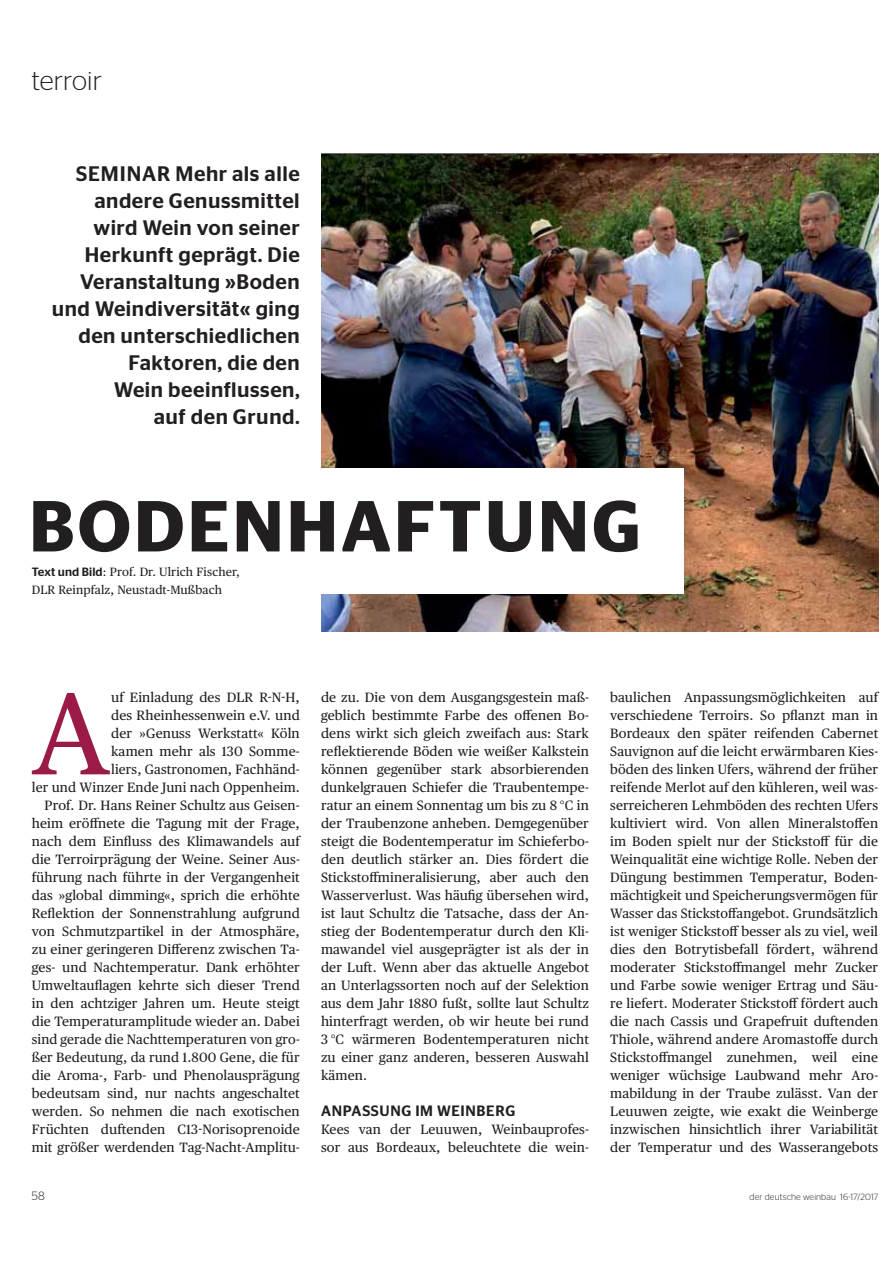
<style>
.page{position:relative;width:893px;height:1263px;background:#fff}
.page>*{position:absolute;margin:0;border:0;box-sizing:border-box;transform-origin:0 0}
.t1{font:117.45px "Publico Text";color:#9b1b48}
.t2{font:600 72px "Stag Sans";letter-spacing:.045em;color:#231f20}
.t3{font:300 27px "Stag Sans";letter-spacing:.005em;color:#231f20}
.t4{font:500 21px/27px "Stag Sans";letter-spacing:.025em;color:#231f20;text-align:right}
.t5{font:500 15px "Stag Sans";letter-spacing:.045em;color:#231f20}
.t6{font:13.5px/18px "Publico Text";letter-spacing:.01em;color:#231f20;text-align:justify}
.t7{font:12px/18px "Publico Text";letter-spacing:.01em;color:#231f20}
.t8{font:300 12px "Stag Sans";color:#231f20}
.t9{font:300 9px "Stag Sans";letter-spacing:.02em;color:#231f20}
.s1{font-family:"Stag Sans";font-weight:500}
</style>
<div class="page">
<img style="left:321px;top:154px;width:557px;height:477px">
<div style="left:29px;top:468px;width:654px;height:126px;background:#fff"></div>
<h3 class="t3" style="left:32px;top:70px;width:72px">terroir</h3>
<h3 class="t4" style="left:52px;top:162px;width:249px">SEMINAR Mehr als alle andere Genussmittel wird Wein von seiner<br>Herkunft geprägt. Die<br>Veranstaltung »Boden und Weindiversität« ging den unterschiedlichen<br>Faktoren, die den<br>Wein beeinflussen,<br>auf den Grund.</h3>
<h2 class="t2" style="left:29px;top:501px;width:613px">BODENHAFTUNG</h2>
<p class="t7" style="left:32px;top:564px;width:210px"><span class="s1">Text und Bild</span>: Prof. Dr. Ulrich Fischer,<br>DLR Reinpfalz, Neustadt-Mußbach</p>
<p class="t6" style="left:32px;top:690px;width:269px;text-align:right">uf Einladung des DLR R-N-H,<br>des Rheinhessenwein e.V. und<br>der »Genuss Werkstatt« Köln<br>kamen mehr als 130 Somme-<br>liers, Gastronomen, Fachhänd-<br>ler und Winzer Ende Juni nach Oppenheim.<br>Prof. Dr. Hans Reiner Schultz aus Geisen&shy;heim eröffnete die Tagung mit der Frage, nach dem Einfluss des Klimawandels auf die Terroirprägung der Weine. Seiner Aus&shy;führung nach führte in der Vergangenheit das »global dimming«, sprich die erhöhte Reflektion der Sonnenstrahlung aufgrund von Schmutzpartikel in der Atmosphäre, zu einer geringeren Differenz zwischen Ta&shy;ges- und Nachtemperatur. Dank erhöhter Umweltauflagen kehrte sich dieser Trend in den achtziger Jahren um. Heute steigt die Temperaturamplitude wieder an. Dabei sind gerade die Nachttemperaturen von gro&shy;ßer Bedeutung, da rund 1.800 Gene, die für die Aroma-, Farb- und Phenolausprägung bedeutsam sind, nur nachts angeschaltet werden. So nehmen die nach exotischen Früchten duftenden C13-Norisoprenoide mit größer werdenden Tag-Nacht-Amplitu-</p>
<p class="t6" style="left:321px;top:690px;width:269px">de zu. Die von dem Ausgangsgestein maß&shy;geblich bestimmte Farbe des offenen Bo&shy;dens wirkt sich gleich zweifach aus: Stark reflektierende Böden wie weißer Kalkstein können gegenüber stark absorbierenden dunkelgrauen Schiefer die Traubentempe&shy;ratur an einem Sonnentag um bis zu 8 °C in der Traubenzone anheben. Demgegenüber steigt die Bodentemperatur im Schieferbo&shy;den deutlich stärker an. Dies fördert die Stickstoffmineralisierung, aber auch den Wasserverlust. Was häufig übersehen wird, ist laut Schultz die Tatsache, dass der An&shy;stieg der Bodentemperatur durch den Kli&shy;mawandel viel ausgeprägter ist als der in der Luft. Wenn aber das aktuelle Angebot an Unterlagssorten noch auf der Selektion aus dem Jahr 1880 fußt, sollte laut Schultz hinterfragt werden, ob wir heute bei rund 3 °C wärmeren Bodentemperaturen nicht zu einer ganz anderen, besseren Auswahl kämen.</p>
<h1 class="t1" style="left:32px;top:682px;width:80px">A</h1>
<p class="t5" style="left:321px;top:1106px;width:196px">ANPASSUNG IM WEINBERG</p>
<p class="t6" style="left:321px;top:1122px;width:269px">Kees van der Leuuwen, Weinbauprofes&shy;sor aus Bordeaux, beleuchtete die wein-</p>
<p class="t6" style="left:610px;top:690px;width:269px">baulichen Anpassungsmöglichkeiten auf verschiedene Terroirs. So pflanzt man in Bordeaux den später reifenden Cabernet Sauvignon auf die leicht erwärmbaren Kies&shy;böden des linken Ufers, während der früher reifende Merlot auf den kühleren, weil was&shy;serreicheren Lehmböden des rechten Ufers kultiviert wird. Von allen Mineralstoffen im Boden spielt nur der Stickstoff für die Weinqualität eine wichtige Rolle. Neben der Düngung bestimmen Temperatur, Boden&shy;mächtigkeit und Speicherungsvermögen für Wasser das Stickstoffangebot. Grundsätzlich ist weniger Stickstoff besser als zu viel, weil dies den Botrytisbefall fördert, während moderater Stickstoffmangel mehr Zucker und Farbe sowie weniger Ertrag und Säu&shy;re liefert. Moderater Stickstoff fördert auch die nach Cassis und Grapefruit duftenden Thiole, während andere Aromastoffe durch Stickstoffmangel zunehmen, weil eine weniger wüchsige Laubwand mehr Aro&shy;mabildung in der Traube zulässt. Van der Leuuwen zeigte, wie exakt die Weinberge inzwischen hinsichtlich ihrer Variabilität der Temperatur und des Wasserangebots</p>
<p class="t8" style="left:32px;top:1192px;width:14px">58</p>
<p class="t9" style="left:749px;top:1194px;width:130px">der deutsche weinbau 16-17/2017</p>
</div>
